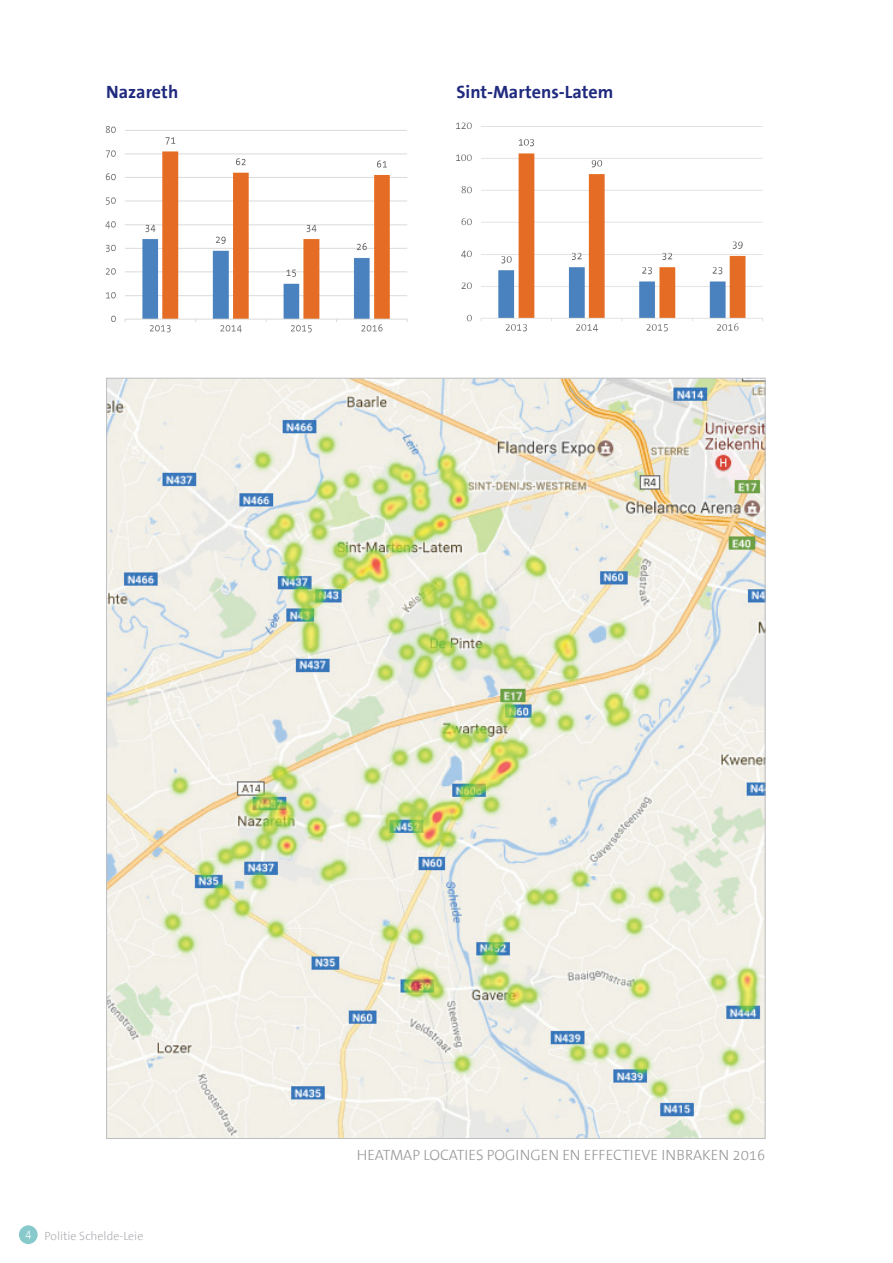
<style>
.page{position:relative;width:893px;height:1263px;background:#fff}
.page>*{position:absolute;margin:0;border:0;box-sizing:border-box;transform-origin:0 0}
.t1{font:700 18px "The Sans TTB5 Plain";color:#202a7e}
.t2{font:300 15px "The Sans TTB3";color:#969697}
.t3{font:300 12px "The Sans TTB3";color:#adaeb2}
.s1{color:#fff}
</style>
<div class="page">
<div style="left:19px;top:1225px;width:19px;height:19px;background:#88c9cc;border-radius:50%"></div>
<img style="left:105px;top:126px;width:303px;height:207px">
<img style="left:456px;top:122px;width:307px;height:210px">
<img style="left:108px;top:380px;width:655px;height:757px">
<p class="t1" style="left:106px;top:83px;width:73px">Nazareth</p>
<p class="t1" style="left:456px;top:83px;width:158px">Sint-Martens-Latem</p>
<p class="t3" style="left:25px;top:1229px;width:120px"><span class="s1">4</span> POLITIE SCHELDE-LEIE</p>
<p class="t2" style="left:357px;top:1147px;width:410px">H EATMAP LOCATIES POGINGEN EN EFFECTIEVE INBRAKEN 2016</p>
</div>
